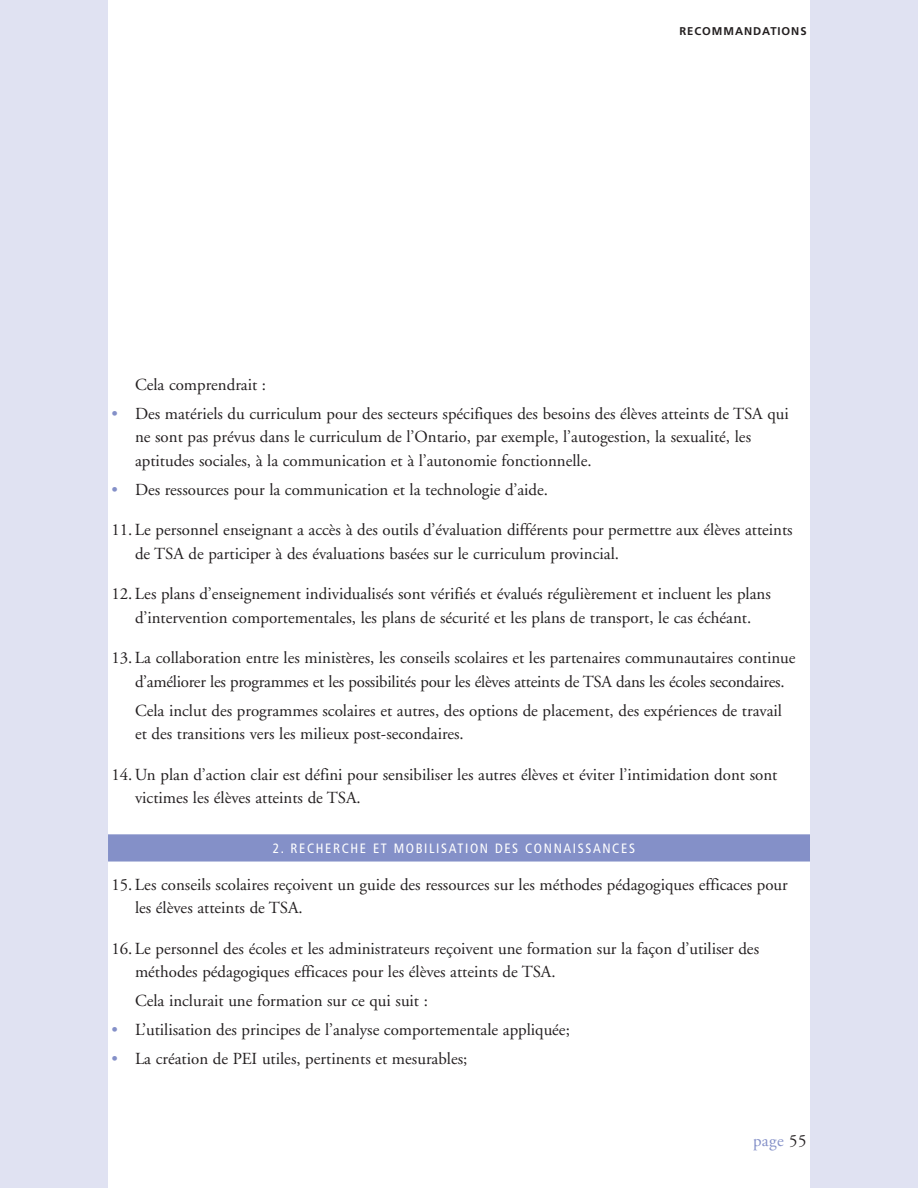
<style>
.page{position:relative;width:918px;height:1188px;background:#fff}
.page>*{position:absolute;margin:0;border:0;box-sizing:border-box;transform-origin:0 0}
.t1{font:16.8px/23.2px "Adobe Garamond";color:#231f20}
.t2{font:16.8px "Adobe Garamond";letter-spacing:.025em;color:#8490c8}
.t3{font:condensed 13.5px "Frutiger";letter-spacing:.12em;color:#fff}
.t4{font:700 11.25px "Frutiger";letter-spacing:.085em;color:#231f20}
.s1{color:#8490c8}
.s2{color:#231f20}
</style>
<div class="page">
<div style="left:108px;top:834px;width:702px;height:28px;background:#8490c8"></div>
<div style="left:0;top:0;width:108px;height:1188px;background:#e0e2f2"></div>
<div style="left:810px;top:0;width:108px;height:1188px;background:#e0e2f2"></div>
<p class="t4" style="left:679px;top:27px;width:129px">RECOMMANDATIONS</p>
<p class="t1" style="left:135px;top:375px;width:133px">Cela comprendrait :</p>
<p class="t1" style="left:135px;top:404px;width:655px;text-indent:-24px"><span class="s1">•</span> Des matériels du curriculum pour des secteurs spécifiques des besoins des élèves atteints de TSA qui ne sont pas prévus dans le curriculum de l’Ontario, par exemple, l’autogestion, la sexualité, les aptitudes sociales, à la communication et à l’autonomie fonctionnelle.</p>
<p class="t1" style="left:111px;top:479px;width:438px"><span class="s1">•</span> Des ressources pour la communication et la technologie d’aide.</p>
<p class="t1" style="left:135px;top:520px;width:659px;text-indent:-24px">11. Le personnel enseignant a accès à des outils d’évaluation différents pour permettre aux élèves atteints de TSA de participer à des évaluations basées sur le curriculum provincial.</p>
<p class="t1" style="left:111px;top:584px;width:661px;text-align:center">12. Les plans d’enseignement individualisés sont vérifiés et évalués régulièrement et incluent les plans d’intervention comportementales, les plans de sécurité et les plans de transport, le cas échéant.</p>
<p class="t1" style="left:135px;top:648px;width:662px;text-indent:-24px">13. La collaboration entre les ministères, les conseils scolaires et les partenaires communautaires continue d’améliorer les programmes et les possibilités pour les élèves atteints de TSA dans les écoles secondaires.</p>
<p class="t1" style="left:135px;top:700px;width:649px">Cela inclut des programmes scolaires et autres, des options de placement, des expériences de travail et des transitions vers les milieux post-secondaires.</p>
<p class="t1" style="left:135px;top:764px;width:644px;text-indent:-24px">14. Un plan d’action clair est défini pour sensibiliser les autres élèves et éviter l’intimidation dont sont victimes les élèves atteints de TSA.</p>
<p class="t3" style="left:273px;top:843px;width:364px">2. RECHERCHE ET MOBILISATION DES CONNAISSANCES</p>
<p class="t1" style="left:135px;top:875px;width:654px;text-indent:-24px">15. Les conseils scolaires reçoivent un guide des ressources sur les méthodes pédagogiques efficaces pour les élèves atteints de TSA.</p>
<p class="t1" style="left:135px;top:939px;width:626px;text-indent:-24px">16. Le personnel des écoles et les administrateurs reçoivent une formation sur la façon d’utiliser des méthodes pédagogiques efficaces pour les élèves atteints de TSA.</p>
<p class="t1" style="left:135px;top:991px;width:295px">Cela inclurait une formation sur ce qui suit :</p>
<p class="t1" style="left:111px;top:1020px;width:460px"><span class="s1">•</span> L’utilisation des principes de l’analyse comportementale appliquée;</p>
<p class="t1" style="left:111px;top:1049px;width:358px"><span class="s1">•</span> La création de PEI utiles, pertinents et mesurables;</p>
<p class="t2" style="left:753px;top:1134px;width:55px">page <span class="s2">55</span></p>
</div>
